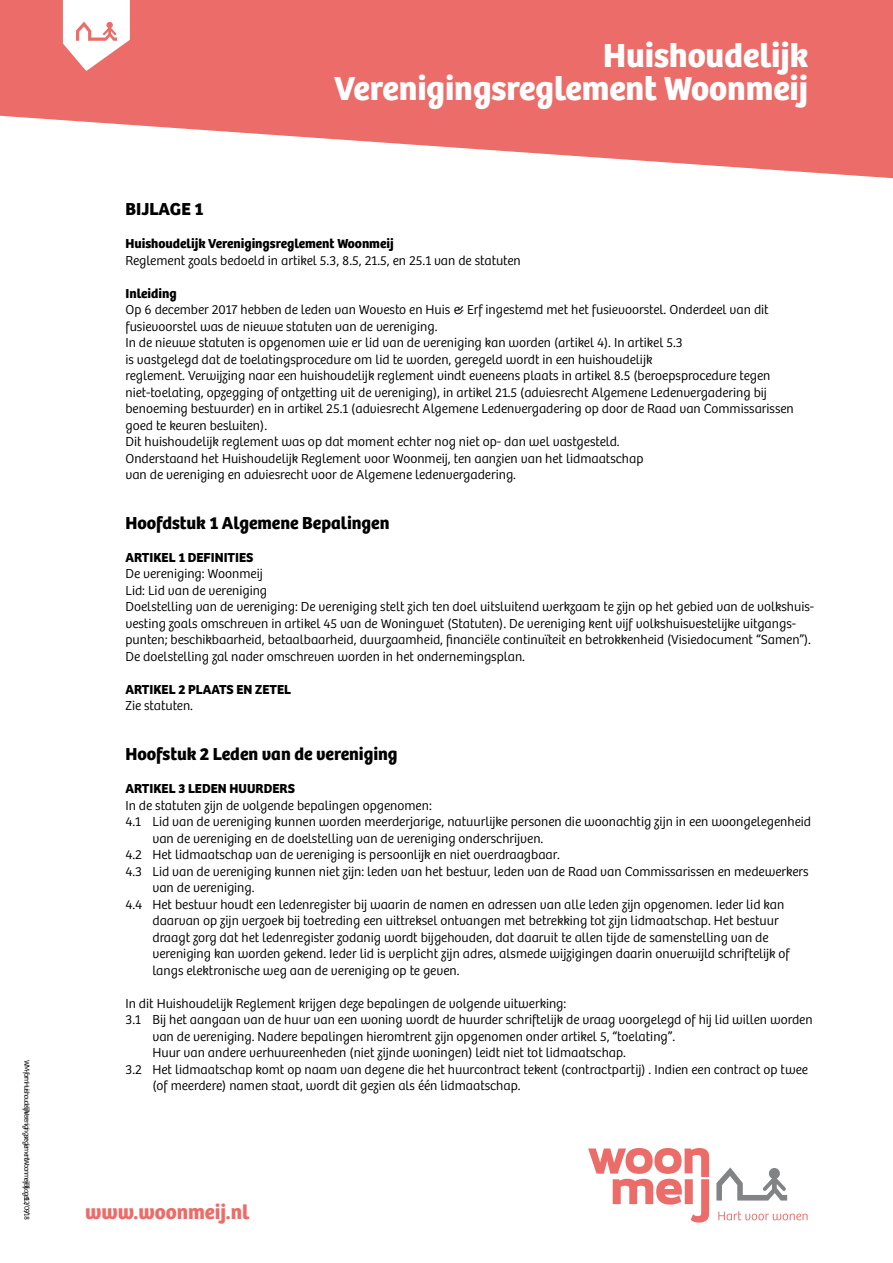
<style>
.page{position:relative;width:893px;height:1263px;background:#fff}
.page>*{position:absolute;margin:0;border:0;box-sizing:border-box;transform-origin:0 0}
.t1{font:700 34.5px/33px "Bree";color:#fff;text-align:right}
.t2{font:700 21px "Bree";color:#eb6c68}
.t3{font:700 18px "Bree";color:#000}
.t4{font:300 13.5px/16.5px "Bree";color:#000}
.t5{font:700 13.5px "Bree";color:#000}
.t6{font:300 7.5px "Bree";letter-spacing:-.125em;color:#000}
</style>
<div class="page">
<svg style="left:0;top:0;width:893px;height:178px;fill:#eb6c68"></svg>
<svg style="left:63px;top:0;width:67px;height:71px"></svg>
<svg style="left:588px;top:1148px;width:220px;height:74px"></svg>
<p class="t6" style="left:31px;top:1060px;width:161px;rotate:90deg">WM-form Huishoudelijk VerenigingsreglementWoonmeij-Bijlage 1 -12/09/18</p>
<h1 class="t1" style="left:334px;top:39px;width:475px">Huishoudelijk<br>Verenigingsreglement Woonmeij</h1>
<h3 class="t3" style="left:125px;top:198px;width:79px">BIJLAGE 1</h3>
<p class="t5" style="left:125px;top:236px;width:270px">Huishoudelijk Verenigingsreglement Woonmeij</p>
<p class="t4" style="left:125px;top:252px;width:397px">Reglement zoals bedoeld in artikel 5.3, 8.5, 21.5, en 25.1 van de statuten</p>
<p class="t5" style="left:125px;top:285px;width:53px">Inleiding</p>
<p class="t4" style="left:125px;top:302px;width:670px">Op 6 december 2017 hebben de leden van Wovesto en Huis &amp; Erf ingestemd met het fusievoorstel. Onderdeel van dit fusievoorstel was de nieuwe statuten van de vereniging.<br>In de nieuwe statuten is opgenomen wie er lid van de vereniging kan worden (artikel 4). In artikel 5.3<br>is vastgelegd dat de toelatingsprocedure om lid te worden, geregeld wordt in een huishoudelijk<br>reglement. Verwijzing naar een huishoudelijk reglement vindt eveneens plaats in artikel 8.5 (beroepsprocedure tegen niet-toelating, opzegging of ontzetting uit de vereniging), in artikel 21.5 (adviesrecht Algemene Ledenvergadering bij benoeming bestuurder) en in artikel 25.1 (adviesrecht Algemene Ledenvergadering op door de Raad van Commissarissen goed te keuren besluiten).<br>Dit huishoudelijk reglement was op dat moment echter nog niet op- dan wel vastgesteld.<br>Onderstaand het Huishoudelijk Reglement voor Woonmeij, ten aanzien van het lidmaatschap<br>van de vereniging en adviesrecht voor de Algemene ledenvergadering.</p>
<h3 class="t3" style="left:125px;top:512px;width:266px">Hoofdstuk 1 Algemene Bepalingen</h3>
<p class="t5" style="left:125px;top:549px;width:130px">ARTIKEL 1 DEFINITIES</p>
<p class="t4" style="left:125px;top:566px;width:690px">De vereniging: Woonmeij<br>Lid: Lid van de vereniging<br>Doelstelling van de vereniging: De vereniging stelt zich ten doel uitsluitend werkzaam te zijn op het gebied van de volkshuis&shy;vesting zoals omschreven in artikel 45 van de Woningwet (Statuten). De vereniging kent vijf volkshuisvestelijke uitgangs&shy;punten; beschikbaarheid, betaalbaarheid, duurzaamheid, financiële continuïteit en betrokkenheid (Visiedocument “Samen”).<br>De doelstelling zal nader omschreven worden in het ondernemingsplan.</p>
<p class="t5" style="left:125px;top:681px;width:167px">ARTIKEL 2 PLAATS EN ZETEL</p>
<p class="t4" style="left:125px;top:698px;width:69px">Zie statuten.</p>
<h3 class="t3" style="left:125px;top:743px;width:274px">Hoofstuk 2 Leden van de vereniging</h3>
<p class="t5" style="left:125px;top:780px;width:171px">ARTIKEL 3 LEDEN HUURDERS</p>
<p class="t4" style="left:125px;top:797px;width:308px">In de statuten zijn de volgende bepalingen opgenomen:</p>
<p class="t4" style="left:125px;top:813px;width:687px">4.1 Lid van de vereniging kunnen worden meerderjarige, natuurlijke personen die woonachtig zijn in een woongelegenheid</p>
<p class="t4" style="left:152px;top:830px;width:392px">van de vereniging en de doelstelling van de vereniging onderschrijven.</p>
<p class="t4" style="left:125px;top:846px;width:436px">4.2 Het lidmaatschap van de vereniging is persoonlijk en niet overdraagbaar.</p>
<p class="t4" style="left:125px;top:863px;width:685px">4.3 Lid van de vereniging kunnen niet zijn: leden van het bestuur, leden van de Raad van Commissarissen en medewerkers</p>
<p class="t4" style="left:152px;top:879px;width:104px">van de vereniging.</p>
<p class="t4" style="left:125px;top:896px;width:660px">4.4 Het bestuur houdt een ledenregister bij waarin de namen en adressen van alle leden zijn opgenomen. Ieder lid kan</p>
<p class="t4" style="left:152px;top:912px;width:628px">daarvan op zijn verzoek bij toetreding een uittreksel ontvangen met betrekking tot zijn lidmaatschap. Het bestuur</p>
<p class="t4" style="left:152px;top:929px;width:618px">draagt zorg dat het ledenregister zodanig wordt bijgehouden, dat daaruit te allen tijde de samenstelling van de</p>
<p class="t4" style="left:152px;top:945px;width:639px">vereniging kan worden gekend. Ieder lid is verplicht zijn adres, alsmede wijzigingen daarin onverwijld schriftelijk of</p>
<p class="t4" style="left:152px;top:962px;width:309px">langs elektronische weg aan de vereniging op te geven.</p>
<p class="t4" style="left:125px;top:995px;width:442px">In dit Huishoudelijk Reglement krijgen deze bepalingen de volgende uitwerking:</p>
<p class="t4" style="left:125px;top:1011px;width:689px">3.1 Bij het aangaan van de huur van een woning wordt de huurder schriftelijk de vraag voorgelegd of hij lid willen worden</p>
<p class="t4" style="left:152px;top:1028px;width:524px">van de vereniging. Nadere bepalingen hieromtrent zijn opgenomen onder artikel 5, “toelating”.</p>
<p class="t4" style="left:152px;top:1044px;width:475px">Huur van andere verhuureenheden (niet zijnde woningen) leidt niet tot lidmaatschap.</p>
<p class="t4" style="left:125px;top:1061px;width:684px">3.2 Het lidmaatschap komt op naam van degene die het huurcontract tekent (contractpartij) . Indien een contract op twee</p>
<p class="t4" style="left:152px;top:1077px;width:370px">(of meerdere) namen staat, wordt dit gezien als één lidmaatschap.</p>
<h2 class="t2" style="left:85px;top:1199px;width:166px">www.woonmeij.nl</h2>
</div>
